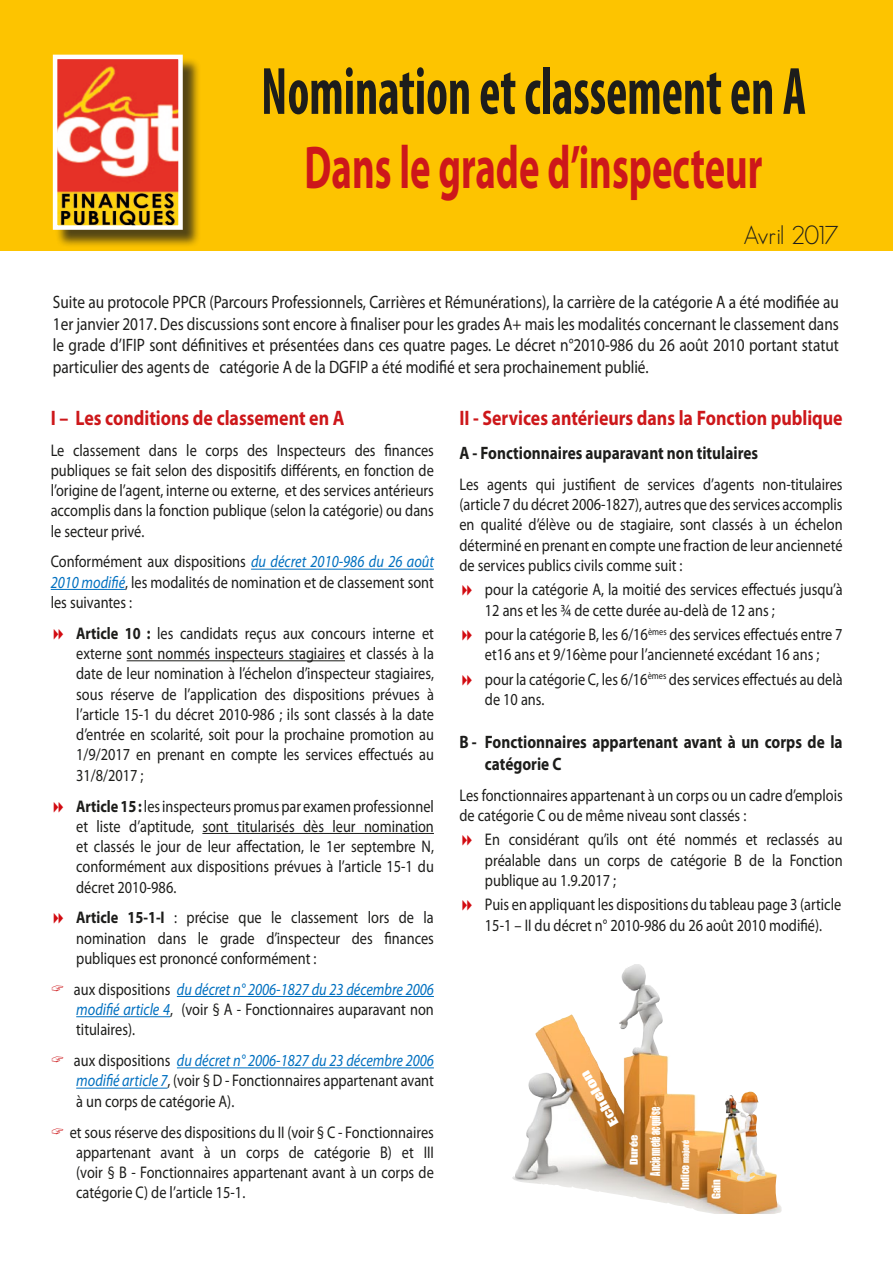
<style>
.page{position:relative;width:893px;height:1263px;background:#fff}
.page>*{position:absolute;margin:0;border:0;box-sizing:border-box;transform-origin:0 0}
.t1{font:700 condensed 67.5px "Myriad Pro";color:#1d1d1b;scale:.75 1}
.t2{font:700 60.9px "Myriad Pro";color:#cd171a;scale:.64 1}
.t3{font:300 25.35px "Geosans";letter-spacing:-.05em;color:#1d1d1b}
.t4{font:700 21px "Myriad Pro";color:#cd171a;scale:.85 1}
.t5{font:18px/21.6px "Myriad Pro";color:#1d1d1b;text-align:justify;scale:.85 1}
.t6{font:700 18px/21.6px "Myriad Pro";color:#1d1d1b;scale:.85 1}
.Paragraphe_de_liste{font:16.8px/20.2px "Myriad Pro";color:#1d1d1b;text-align:justify;scale:.85 1}
.puces_faouz{font:12.45px "Impact";color:#fff;scale:.67 1}
.puces_faouz-2{font:11.85px "Impact";color:#fff;scale:1.6 1}
.puces_faouz-3{font:10.8px "Impact";color:#fff}
.puces_faouz-4{font:10.5px "Impact";color:#fff;scale:.91 1}
.puces_faouz-5{font:9.9px "Impact";color:#fff;scale:1.23 1}
.s1{font-style:italic;color:#0070c0}
.s2{font-weight:700}
.s3{font-size:8.7px}
</style>
<div class="page">
<div style="left:0;top:0;width:893px;height:251px;background:#fdc400"></div>
<div style="left:55px;top:57px;width:146px;height:192px;background:#1d1d1b;opacity:.75"></div>
<img style="left:58px;top:60px;width:120px;height:165px">
<div style="left:53px;top:55px;width:130px;height:175px;border:4px solid #fff"></div>
<hr style="left:251px;top:569px;width:183px;height:1px;background:#0070c0">
<hr style="left:51px;top:589px;width:74px;height:1px;background:#0070c0">
<hr style="left:127px;top:660px;width:218px;height:1px;background:#1d1d1b">
<hr style="left:202px;top:833px;width:232px;height:1px;background:#1d1d1b">
<hr style="left:177px;top:996px;width:257px;height:1px;background:#0070c0">
<hr style="left:76px;top:1016px;width:94px;height:1px;background:#0070c0">
<hr style="left:177px;top:1067px;width:257px;height:1px;background:#0070c0">
<hr style="left:76px;top:1088px;width:92px;height:1px;background:#0070c0">
<img style="left:512px;top:964px;width:270px;height:250px">
<img style="left:717px;top:1092px;width:32px;height:81px">
<p class="t1" style="left:261px;top:49px;width:728px">Nomination et classement en A</p>
<p class="t2" style="left:305px;top:128px;width:717px">Dans le grade d’inspecteur</p>
<p class="t3" style="left:744px;top:221px;width:97px">Avril 2017</p>
<p class="t5" style="left:53px;top:291px;width:926px">Suite au protocole PPCR (Parcours Professionnels, Carrières et Rémunérations), la carrière de la catégorie A a été modifiée au 1er janvier 2017. Des discussions sont encore à finaliser pour les grades A+ mais les modalités concernant le classement dans le grade d’IFIP sont définitives et présentées dans ces quatre pages. Le décret n°2010-986 du 26 août 2010 portant statut particulier des agents de catégorie A de la DGFIP a été modifié et sera prochainement publié.</p>
<p class="t4" style="left:51px;top:404px;width:347px">I – Les conditions de classement en A</p>
<p class="Paragraphe_de_liste" style="left:51px;top:440px;width:452px">Le classement dans le corps des Inspecteurs des finances publiques se fait selon des dispositifs différents, en fonction de l’origine de l’agent, interne ou externe, et des services antérieurs accomplis dans la fonction publique (selon la catégorie) ou dans le secteur privé.</p>
<p class="Paragraphe_de_liste" style="left:51px;top:551px;width:452px">Conformément aux dispositions <span class="s1">du décret 2010-986 du 26 août 2010 modifié</span>, les modalités de nomination et de classement sont les suivantes :</p>
<p class="Paragraphe_de_liste" style="left:76px;top:623px;width:422px"><span class="s2">Article 10 :</span> les candidats reçus aux concours interne et externe sont nommés inspecteurs stagiaires et classés à la date de leur nomination à l’échelon d’inspecteur stagiaires, sous réserve de l’application des dispositions prévues à l’article 15-1 du décret 2010-986 ; ils sont classés à la date d’entrée en scolarité, soit pour la prochaine promotion au 1/9/2017 en prenant en compte les services effectués au 31/8/2017 ;</p>
<p class="Paragraphe_de_liste" style="left:76px;top:795px;width:422px"><span class="s2">Article 15 :</span> les inspecteurs promus par examen professionnel et liste d’aptitude, sont titularisés dès leur nomination et classés le jour de leur affectation, le 1er septembre N, conformément aux dispositions prévues à l’article 15-1 du décret 2010-986.</p>
<p class="Paragraphe_de_liste" style="left:76px;top:907px;width:422px"><span class="s2">Article 15-1-I</span> : précise que le classement lors de la nomination dans le grade d’inspecteur des finances publiques est prononcé conformément :</p>
<p class="Paragraphe_de_liste" style="left:74px;top:979px;width:425px">aux dispositions <span class="s1">du décret n° 2006-1827 du 23 décembre 2006 modifié article 4</span>, (voir § A - Fonctionnaires auparavant non titulaires).</p>
<p class="Paragraphe_de_liste" style="left:74px;top:1050px;width:425px">aux dispositions <span class="s1">du décret n° 2006-1827 du 23 décembre 2006 modifié article 7</span>, (voir § D - Fonctionnaires appartenant avant à un corps de catégorie A).</p>
<p class="Paragraphe_de_liste" style="left:76px;top:1121px;width:422px;text-indent:-6px">et sous réserve des dispositions du II (voir § C - Fonctionnaires appartenant avant à un corps de catégorie B) et III (voir § B - Fonctionnaires appartenant avant à un corps de catégorie C) de l’article 15-1.</p>
<p class="t4" style="left:459px;top:404px;width:452px">II - Services antérieurs dans la Fonction publique</p>
<p class="t6" style="left:459px;top:442px;width:353px">A - Fonctionnaires auparavant non titulaires</p>
<p class="Paragraphe_de_liste" style="left:459px;top:474px;width:452px">Les agents qui justifient de services d’agents non-titulaires (article 7 du décret 2006-1827), autres que des services accomplis en qualité d’élève ou de stagiaire, sont classés à un échelon déterminé en prenant en compte une fraction de leur ancienneté de services publics civils comme suit :</p>
<p class="Paragraphe_de_liste" style="left:485px;top:579px;width:422px">pour la catégorie A, la moitié des services effectués jusqu’à<br>12 ans et les ¾ de cette durée au-delà de 12 ans ;</p>
<p class="Paragraphe_de_liste" style="left:485px;top:624px;width:422px">pour la catégorie B, les 6/16<sup>èmes</sup> des services effectués entre 7 et16 ans et 9/16ème pour l’ancienneté excédant 16 ans ;</p>
<p class="Paragraphe_de_liste" style="left:485px;top:669px;width:422px">pour la catégorie C, les 6/16<sup>èmes</sup> des services effectués au delà de 10 ans.</p>
<p class="t6" style="left:485px;top:731px;width:422px;text-indent:-26px">B - Fonctionnaires appartenant avant à un corps de la catégorie C</p>
<p class="Paragraphe_de_liste" style="left:459px;top:784px;width:452px">Les fonctionnaires appartenant à un corps ou un cadre d’emplois de catégorie C ou de même niveau sont classés :</p>
<p class="Paragraphe_de_liste" style="left:485px;top:829px;width:422px">En considérant qu’ils ont été nommés et reclassés au préalable dans un corps de catégorie B de la Fonction publique au 1.9.2017 ;</p>
<p class="Paragraphe_de_liste" style="left:485px;top:894px;width:421px">Puis en appliquant les dispositions du tableau page 3 (article<br>15-1 – II du décret n° 2010-986 du 26 août 2010 modifié).</p>
<p class="puces_faouz-2" style="left:607px;top:1130px;width:40px;rotate:-120deg">Echelon</p>
<p class="puces_faouz" style="left:646px;top:1176px;width:104px;rotate:-90deg">Ancienneté acquise</p>
<p class="puces_faouz-5" style="left:626px;top:1165px;width:26px;rotate:-90deg">Durée</p>
<p class="puces_faouz-4" style="left:677px;top:1190px;width:56px;rotate:-90deg">Indice <span class="s3">majoré</span></p>
<p class="puces_faouz-3" style="left:708px;top:1199px;width:22px;rotate:-90deg">Gain</p>
</div>
